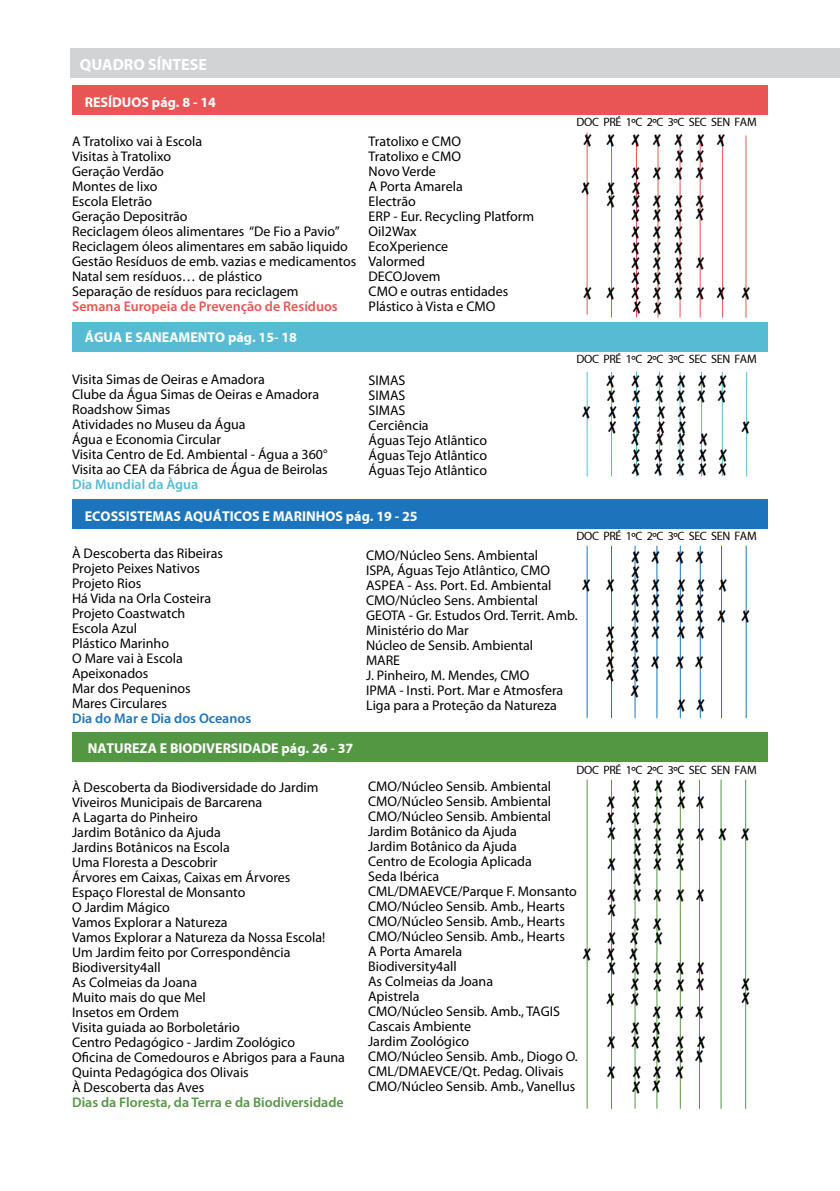
<style>
.page{position:relative;width:840px;height:1191px;background:#fff}
.page>*{position:absolute;margin:0;border:0;box-sizing:border-box;transform-origin:0 0}
.t1{font:700 16px "Myriad";color:#fff}
.t2{font:14px/15px "Myriad Pro";color:#000}
.t3{font:700 14px "Myriad";color:#fff}
.t4{font:600 14px "Myriad Pro";color:#549743}
.t5{font:600 14px "Myriad Pro";color:#e95555}
.t6{font:600 14px "Myriad Pro";color:#1c75bc}
.t7{font:italic 14px/15.8px "SF Espresso Shack Condensed";color:#000;text-align:center}
.t8{font:600 14px "Myriad Pro";color:#56bbd3}
.t9{font:12px "Myriad Roman";letter-spacing:-.025em;color:#000}
</style>
<div class="page">
<div style="left:72px;top:86px;width:695px;height:29px;background:#e95555"></div>
<div style="left:70px;top:48px;width:769px;height:30px;background:#d1d3d4"></div>
<div style="left:72px;top:322px;width:695px;height:30px;background:#56bbd3"></div>
<div style="left:72px;top:499px;width:695px;height:29px;background:#1c75bc"></div>
<div style="left:72px;top:732px;width:695px;height:30px;background:#549743"></div>
<hr style="left:586px;top:132px;width:1px;height:182px;background:#e95555">
<hr style="left:586px;top:546px;width:1px;height:172px;background:#1c75bc">
<hr style="left:586px;top:779px;width:1px;height:329px;background:#549743">
<hr style="left:679px;top:135px;width:1px;height:182px;background:#e95555">
<hr style="left:679px;top:546px;width:1px;height:172px;background:#1c75bc">
<hr style="left:679px;top:779px;width:1px;height:329px;background:#549743">
<hr style="left:635px;top:135px;width:1px;height:182px;background:#e95555">
<hr style="left:634px;top:546px;width:1px;height:172px;background:#1c75bc">
<hr style="left:634px;top:779px;width:1px;height:329px;background:#549743">
<hr style="left:721px;top:135px;width:1px;height:182px;background:#e95555">
<hr style="left:720px;top:546px;width:1px;height:172px;background:#1c75bc">
<hr style="left:720px;top:779px;width:1px;height:329px;background:#549743">
<hr style="left:610px;top:135px;width:1px;height:182px;background:#e95555">
<hr style="left:610px;top:546px;width:1px;height:172px;background:#1c75bc">
<hr style="left:610px;top:779px;width:1px;height:329px;background:#549743">
<hr style="left:699px;top:135px;width:1px;height:182px;background:#e95555">
<hr style="left:699px;top:546px;width:1px;height:172px;background:#1c75bc">
<hr style="left:698px;top:779px;width:1px;height:329px;background:#549743">
<hr style="left:657px;top:135px;width:1px;height:182px;background:#e95555">
<hr style="left:656px;top:546px;width:1px;height:172px;background:#1c75bc">
<hr style="left:656px;top:779px;width:1px;height:329px;background:#549743">
<hr style="left:745px;top:135px;width:1px;height:182px;background:#e95555">
<hr style="left:745px;top:546px;width:1px;height:172px;background:#1c75bc">
<hr style="left:745px;top:779px;width:1px;height:329px;background:#549743">
<hr style="left:586px;top:372px;width:1px;height:104px;background:#56bbd3">
<hr style="left:679px;top:372px;width:1px;height:104px;background:#56bbd3">
<hr style="left:635px;top:371px;width:1px;height:105px;background:#56bbd3">
<hr style="left:721px;top:372px;width:1px;height:104px;background:#56bbd3">
<hr style="left:610px;top:372px;width:1px;height:104px;background:#56bbd3">
<hr style="left:700px;top:372px;width:1px;height:104px;background:#56bbd3">
<hr style="left:658px;top:371px;width:1px;height:105px;background:#56bbd3">
<hr style="left:746px;top:372px;width:1px;height:104px;background:#56bbd3">
<svg style="left:610px;top:135px;width:2px;height:13px"></svg>
<svg style="left:586px;top:181px;width:2px;height:14px"></svg>
<svg style="left:635px;top:135px;width:2px;height:13px"></svg>
<svg style="left:586px;top:579px;width:2px;height:14px"></svg>
<svg style="left:635px;top:301px;width:2px;height:14px"></svg>
<svg style="left:657px;top:135px;width:2px;height:13px"></svg>
<svg style="left:610px;top:579px;width:2px;height:14px"></svg>
<svg style="left:610px;top:625px;width:2px;height:57px"></svg>
<svg style="left:699px;top:550px;width:2px;height:14px"></svg>
<svg style="left:720px;top:827px;width:2px;height:14px"></svg>
<svg style="left:699px;top:698px;width:2px;height:14px"></svg>
<svg style="left:699px;top:579px;width:24px;height:60px"></svg>
<svg style="left:657px;top:166px;width:2px;height:119px"></svg>
<svg style="left:721px;top:135px;width:3px;height:13px"></svg>
<svg style="left:679px;top:550px;width:2px;height:14px"></svg>
<svg style="left:679px;top:699px;width:2px;height:13px"></svg>
<svg style="left:745px;top:827px;width:2px;height:14px"></svg>
<svg style="left:679px;top:579px;width:2px;height:60px"></svg>
<svg style="left:679px;top:135px;width:22px;height:150px"></svg>
<svg style="left:586px;top:134px;width:2px;height:14px"></svg>
<svg style="left:657px;top:301px;width:2px;height:14px"></svg>
<svg style="left:586px;top:287px;width:26px;height:14px"></svg>
<svg style="left:745px;top:287px;width:2px;height:14px"></svg>
<svg style="left:586px;top:406px;width:2px;height:14px"></svg>
<svg style="left:745px;top:609px;width:2px;height:14px"></svg>
<svg style="left:679px;top:655px;width:22px;height:14px"></svg>
<svg style="left:634px;top:550px;width:24px;height:149px"></svg>
<svg style="left:610px;top:181px;width:2px;height:27px"></svg>
<svg style="left:635px;top:166px;width:2px;height:119px"></svg>
<svg style="left:610px;top:374px;width:2px;height:60px"></svg>
<svg style="left:635px;top:374px;width:2px;height:72px"></svg>
<svg style="left:658px;top:374px;width:23px;height:60px"></svg>
<svg style="left:746px;top:420px;width:2px;height:14px"></svg>
<svg style="left:745px;top:978px;width:2px;height:28px"></svg>
<svg style="left:586px;top:780px;width:114px;height:314px"></svg>
<svg style="left:700px;top:374px;width:23px;height:30px"></svg>
<svg style="left:721px;top:462px;width:2px;height:14px"></svg>
<p class="t1" style="left:80px;top:56px;width:128px">QUADRO SÍNTESE</p>
<p class="t3" style="left:85px;top:95px;width:132px">RESÍDUOS pág. 8 - 14</p>
<p class="t2" style="left:72px;top:133px;width:285px">A Tratolixo vai à Escola<br>Visitas à Tratolixo<br>Geração Verdão<br>Montes de lixo<br>Escola Eletrão<br>Geração Depositrão<br>Reciclagem óleos alimentares “De Fio a Pavio”<br>Reciclagem óleos alimentares em sabão liquido<br>Gestão Resíduos de emb. vazias e medicamentos<br>Natal sem resíduos… de plástico<br>Separação de resíduos para reciclagem</p>
<p class="t5" style="left:72px;top:297px;width:267px">Semana Europeia de Prevenção de Resíduos</p>
<p class="t3" style="left:85px;top:330px;width:214px">ÁGUA E SANEAMENTO pág. 15- 18</p>
<p class="t2" style="left:72px;top:372px;width:257px">Visita Simas de Oeiras e Amadora<br>Clube da Água Simas de Oeiras e Amadora<br>Roadshow Simas<br>Atividades no Museu da Água<br>Água e Economia Circular<br>Visita Centro de Ed. Ambiental - Água a 360°<br>Visita ao CEA da Fábrica de Água de Beirolas</p>
<p class="t8" style="left:72px;top:476px;width:128px">Dia Mundial da Àgua</p>
<p class="t2" style="left:368px;top:133px;width:167px">Tratolixo e CMO<br>Tratolixo e CMO<br>Novo Verde<br>A Porta Amarela<br>Electrão<br>ERP - Eur. Recycling Platform<br>Oil2Wax<br>EcoXperience<br>Valormed<br>DECOJovem<br>CMO e outras entidades<br>Plástico à Vista e CMO</p>
<p class="t2" style="left:368px;top:373px;width:120px">SIMAS<br>SIMAS<br>SIMAS<br>Cerciência<br>Águas Tejo Atlântico<br>Águas Tejo Atlântico<br>Águas Tejo Atlântico</p>
<p class="t3" style="left:85px;top:508px;width:334px">ECOSSISTEMAS AQUÁTICOS E MARINHOS pág. 19 - 25</p>
<p class="t9" style="left:576px;top:116px;width:181px">DOC PRÉ 1ºC 2ºC 3ºC SEC SEN FAM</p>
<p class="t7" style="left:630px;top:288px;width:93px;rotate:-5deg">xxxxx</p>
<p class="t9" style="left:576px;top:353px;width:181px">DOC PRÉ 1ºC 2ºC 3ºC SEC SEN FAM</p>
<p class="t7" style="left:629px;top:434px;width:95px;rotate:-5deg">xxx xxxxx</p>
<p class="t7" style="left:630px;top:463px;width:74px;rotate:-5deg">xxxx</p>
<p class="t9" style="left:576px;top:530px;width:181px">DOC PRÉ 1ºC 2ºC 3ºC SEC SEN FAM</p>
<p class="t2" style="left:72px;top:546px;width:152px">À Descoberta das Ribeiras<br>Projeto Peixes Nativos<br>Projeto Rios<br>Há Vida na Orla Costeira<br>Projeto Coastwatch<br>Escola Azul<br>Plástico Marinho<br>O Mare vai à Escola<br>Apeixonados<br>Mar dos Pequeninos<br>Mares Circulares</p>
<p class="t6" style="left:72px;top:709px;width:180px">Dia do Mar e Dia dos Oceanos</p>
<p class="t3" style="left:88px;top:740px;width:267px">NATUREZA E BIODIVERSIDADE pág. 26 - 37</p>
<p class="t2" style="left:72px;top:779px;width:274px">À Descoberta da Biodiversidade do Jardim<br>Viveiros Municipais de Barcarena<br>A Lagarta do Pinheiro<br>Jardim Botânico da Ajuda<br>Jardins Botânicos na Escola<br>Uma Floresta a Descobrir<br>Árvores em Caixas, Caixas em Árvores<br>Espaço Florestal de Monsanto<br>O Jardim Mágico<br>Vamos Explorar a Natureza<br>Vamos Explorar a Natureza da Nossa Escola!<br>Um Jardim feito por Correspondência<br>Biodiversity4all<br>As Colmeias da Joana<br>Muito mais do que Mel<br>Insetos em Ordem<br>Visita guiada ao Borboletário<br>Centro Pedagógico - Jardim Zoológico<br>Oficina de Comedouros e Abrigos para a Fauna<br>Quinta Pedagógica dos Olivais<br>À Descoberta das Aves</p>
<p class="t4" style="left:72px;top:1093px;width:273px">Dias da Floresta, da Terra e da Biodiversidade</p>
<p class="t2" style="left:366px;top:547px;width:213px">CMO/Núcleo Sens. Ambiental<br>ISPA, Águas Tejo Atlântico, CMO<br>ASPEA - Ass. Port. Ed. Ambiental<br>CMO/Núcleo Sens. Ambiental<br>GEOTA - Gr. Estudos Ord. Territ. Amb.<br>Ministério do Mar<br>Núcleo de Sensib. Ambiental<br>MARE<br>J. Pinheiro, M. Mendes, CMO<br>IPMA - Insti. Port. Mar e Atmosfera<br>Liga para a Proteção da Natureza</p>
<p class="t9" style="left:576px;top:763px;width:181px">DOC PRÉ 1ºC 2ºC 3ºC SEC SEN FAM</p>
<p class="t2" style="left:368px;top:778px;width:211px">CMO/Núcleo Sensib. Ambiental<br>CMO/Núcleo Sensib. Ambiental<br>CMO/Núcleo Sensib. Ambiental<br>Jardim Botânico da Ajuda<br>Jardim Botânico da Ajuda<br>Centro de Ecologia Aplicada<br>Seda Ibérica<br>CML/DMAEVCE/Parque F. Monsanto<br>CMO/Núcleo Sensib. Amb., Hearts<br>CMO/Núcleo Sensib. Amb., Hearts<br>CMO/Núcleo Sensib. Amb., Hearts<br>A Porta Amarela<br>Biodiversity4all<br>As Colmeias da Joana<br>Apistrela<br>CMO/Núcleo Sensib. Amb., TAGIS<br>Cascais Ambiente<br>Jardim Zoológico<br>CMO/Núcleo Sensib. Amb., Diogo O.<br>CML/DMAEVCE/Qt. Pedag. Olivais<br>CMO/Núcleo Sensib. Amb., Vanellus</p>
<p class="t7" style="left:650px;top:1038px;width:53px;line-height:12px;text-align:left;text-indent:24px;rotate:-5deg">x x x x</p>
</div>
